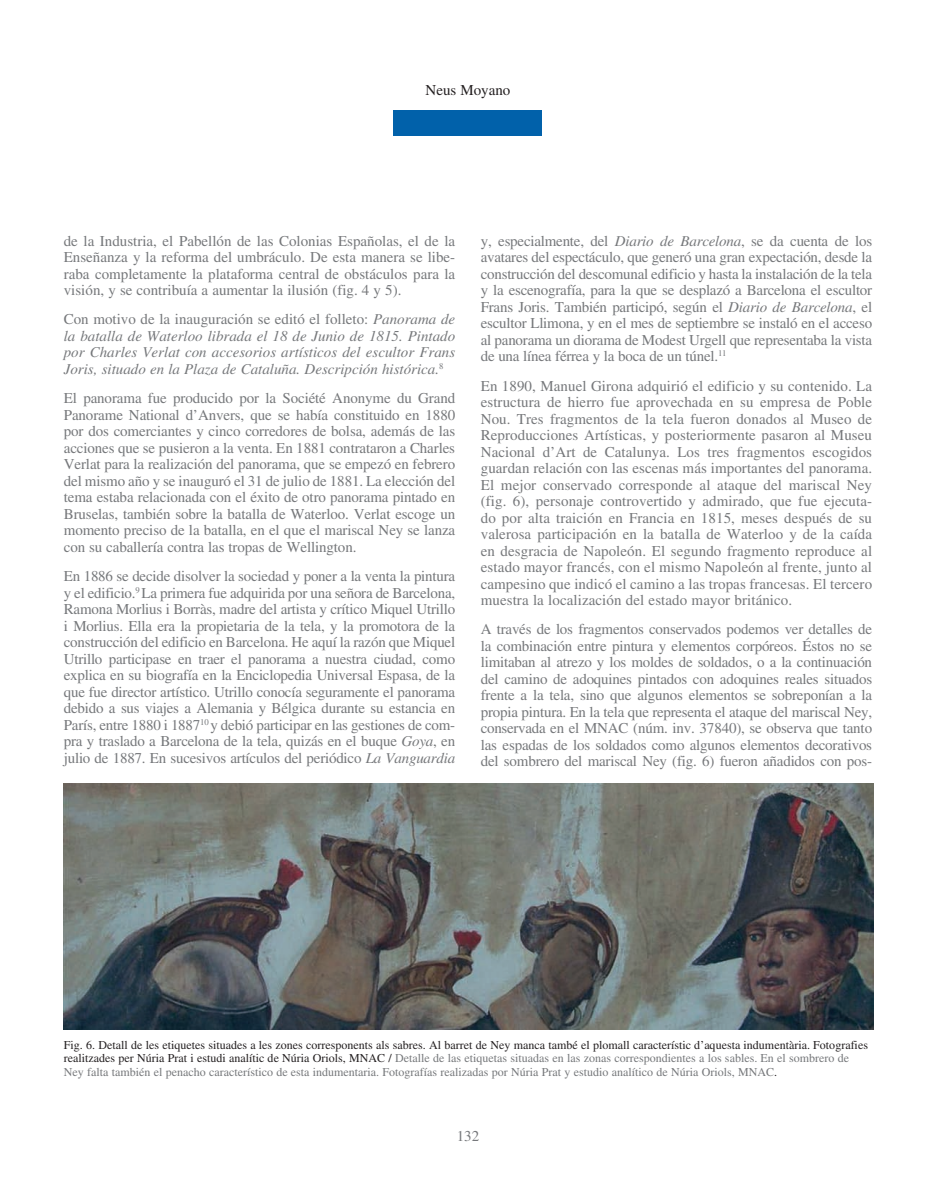
<style>
.page{position:relative;width:936px;height:1191px;background:#fff}
.page>*{position:absolute;margin:0;border:0;box-sizing:border-box;transform-origin:0 0}
.t1{font:15px/16.5px "Times";letter-spacing:-.01em;color:#76787b;text-align:justify}
.t2{font:italic 15px/16.5px "Times";color:#76787b;text-align:justify}
.t3{font:15px "Times";color:#231f20}
.t4{font:12px/13.5px "Times";color:#76787b}
.s1{font-style:normal}
.s2{font-style:italic}
.s3{color:#231f20}
</style>
<div class="page">
<div style="left:393px;top:111px;width:149px;height:25px;background:#0161aa"></div>
<img style="left:64px;top:783px;width:809px;height:246px">
<p class="t3" style="left:425px;top:82px;width:86px">Neus Moyano</p>
<p class="t1" style="left:64px;top:232px;width:393px">de la Industria, el Pabellón de las Colonias Españolas, el de la Enseñanza y la reforma del umbráculo. De esta manera se libe&shy;raba completamente la plataforma central de obstáculos para la visión, y se contribuía a aumentar la ilusión (fig. 4 y 5).</p>
<p class="t2" style="left:64px;top:311px;width:393px"><span class="s1">Con motivo de la inauguración se editó el folleto:</span> Panorama de la batalla de Waterloo librada el 18 de Junio de 1815. Pintado por Charles Verlat con accesorios artísticos del escultor Frans Joris, situado en la Plaza de Cataluña. Descripción histórica.<sup>8</sup></p>
<p class="t1" style="left:64px;top:390px;width:393px">El panorama fue producido por la Société Anonyme du Grand Panorame National d’Anvers, que se había constituido en 1880 por dos comerciantes y cinco corredores de bolsa, además de las acciones que se pusieron a la venta. En 1881 contrataron a Charles Verlat para la realización del panorama, que se empezó en febrero del mismo año y se inauguró el 31 de julio de 1881. La elección del tema estaba relacionada con el éxito de otro panorama pintado en Bruselas, también sobre la batalla de Waterloo. Verlat escoge un momento preciso de la batalla, en el que el mariscal Ney se lanza con su caballería contra las tropas de Wellington.</p>
<p class="t1" style="left:64px;top:567px;width:393px">En 1886 se decide disolver la sociedad y poner a la venta la pintura y el edificio.<sup>9</sup> La primera fue adquirida por una señora de Barcelona, Ramona Morlius i Borràs, madre del artista y crítico Miquel Utrillo i Morlius. Ella era la propietaria de la tela, y la promotora de la construcción del edificio en Barcelona. He aquí la razón que Miquel Utrillo participase en traer el panorama a nuestra ciudad, como explica en su biografía en la Enciclopedia Universal Espasa, de la que fue director artístico. Utrillo conocía seguramente el panorama debido a sus viajes a Alemania y Bélgica durante su estancia en París, entre 1880 i 1887<sup>10</sup> y debió participar en las gestiones de com&shy;pra y traslado a Barcelona de la tela, quizás en el buque <span class="s2">Goya</span>, en julio de 1887. En sucesivos artículos del periódico <span class="s2">La Vanguardia</span></p>
<p class="t1" style="left:480px;top:232px;width:393px">y, especialmente, del <span class="s2">Diario de Barcelona</span>, se da cuenta de los avatares del espectáculo, que generó una gran expectación, desde la construcción del descomunal edificio y hasta la instalación de la tela y la escenografía, para la que se desplazó a Barcelona el escultor Frans Joris. También participó, según el <span class="s2">Diario de Barcelona</span>, el escultor Llimona, y en el mes de septiembre se instaló en el acceso al panorama un diorama de Modest Urgell que representaba la vista de una línea férrea y la boca de un túnel.<sup>11</sup></p>
<p class="t1" style="left:480px;top:377px;width:393px">En 1890, Manuel Girona adquirió el edificio y su contenido. La estructura de hierro fue aprovechada en su empresa de Poble Nou. Tres fragmentos de la tela fueron donados al Museo de Reproducciones Artísticas, y posteriormente pasaron al Museu Nacional d’Art de Catalunya. Los tres fragmentos escogidos guardan relación con las escenas más importantes del panorama.<br>El mejor conservado corresponde al ataque del mariscal Ney (fig. 6), personaje controvertido y admirado, que fue ejecuta&shy;do por alta traición en Francia en 1815, meses después de su valerosa participación en la batalla de Waterloo y de la caída en desgracia de Napoleón. El segundo fragmento reproduce al estado mayor francés, con el mismo Napoleón al frente, junto al campesino que indicó el camino a las tropas francesas. El tercero muestra la localización del estado mayor británico.</p>
<p class="t1" style="left:480px;top:621px;width:393px">A través de los fragmentos conservados podemos ver detalles de la combinación entre pintura y elementos corpóreos. Éstos no se limitaban al atrezo y los moldes de soldados, o a la continuación del camino de adoquines pintados con adoquines reales situados frente a la tela, sino que algunos elementos se sobreponían a la propia pintura. En la tela que representa el ataque del mariscal Ney, conservada en el MNAC (núm. inv. 37840), se observa que tanto las espadas de los soldados como algunos elementos decorativos del sombrero del mariscal Ney (fig. 6) fueron añadidos con pos-</p>
<p class="t4" style="left:64px;top:1037px;width:805px"><span class="s3">Fig. 6. Detall de les etiquetes situades a les zones corresponents als sabres. Al barret de Ney manca també el plomall característic d’aquesta indumentària. Fotografies realitzades per Núria Prat i estudi analític de Núria Oriols, MNAC /</span> Detalle de las etiquetas situadas en las zonas correspondientes a los sables. En el sombrero de<br>Ney falta también el penacho característico de esta indumentaria. Fotografías realizadas por Núria Prat y estudio analítico de Núria Oriols, MNAC<span class="s3">.</span></p>
<p class="t1" style="left:456px;top:1127px;width:24px">132</p>
</div>
